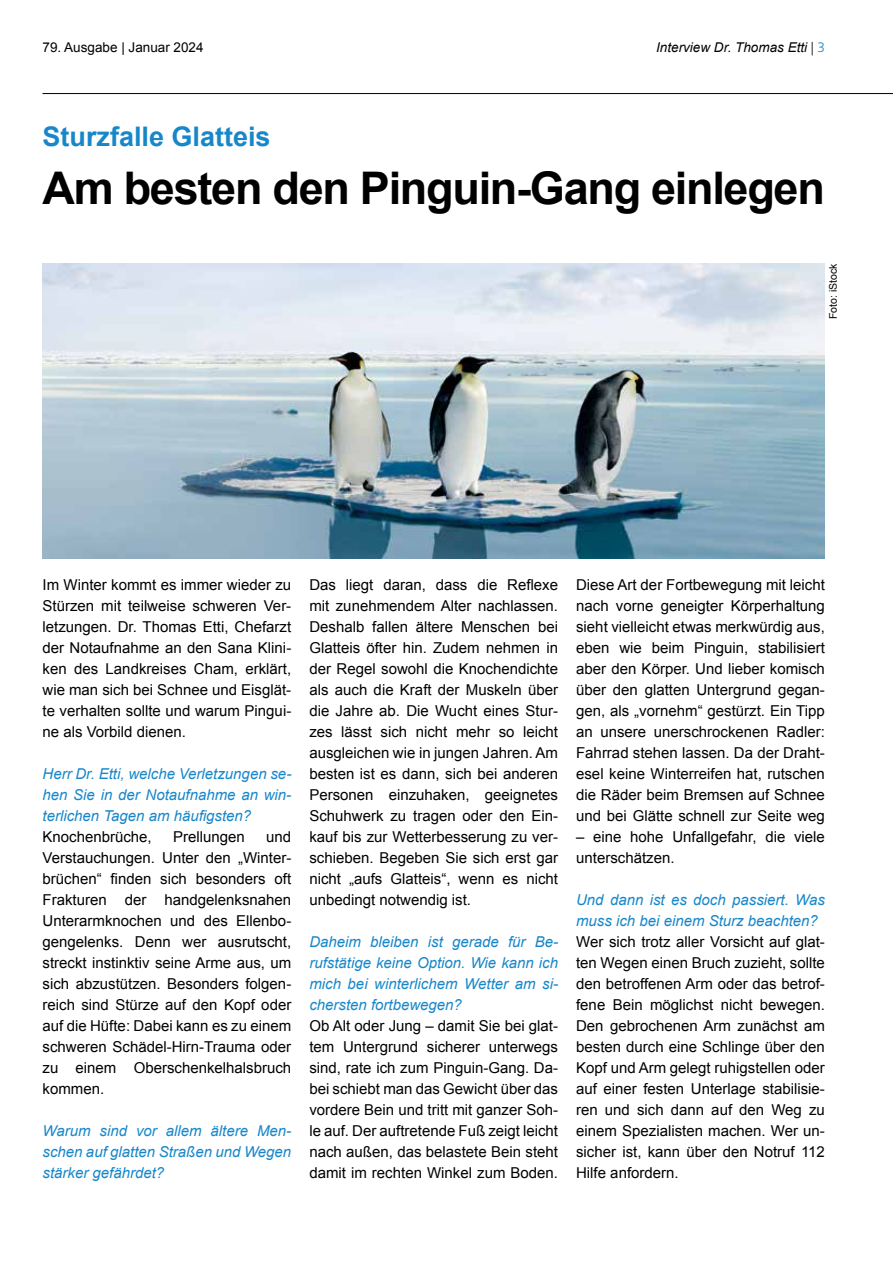
<style>
.page{position:relative;width:893px;height:1263px;background:#fff}
.page>*{position:absolute;margin:0;border:0;box-sizing:border-box;transform-origin:0 0}
.t1{font:700 45px "Arial";letter-spacing:-.03em;color:#000}
.t2{font:700 27px "Arial";color:#1887c9}
.t3{font:15px/21px "Arial";color:#000;text-align:justify}
.t4{font:italic 15px/21px "Arial";color:#1887c9;text-align:justify}
.t5{font:italic 13.5px "Arial";color:#000}
.t6{font:13.5px "Arial";color:#000}
.t7{font:10.5px "Arial";color:#000}
.s1{font-family:"Frutiger BQ";font-weight:300;font-style:normal}
.s2{font-family:"Frutiger BQ";font-weight:300;font-style:normal;color:#1887c9}
</style>
<div class="page">
<hr style="left:43px;top:93px;width:850px;height:1px;background:#000">
<img style="left:43px;top:264px;width:782px;height:294px">
<p class="t6" style="left:43px;top:39px;width:163px">79. Ausgabe | Januar 2024</p>
<p class="t5" style="left:656px;top:39px;width:170px">Interview Dr. Thomas Etti <span class="s1">|</span> <span class="s2">3</span></p>
<h2 class="t2" style="left:43px;top:118px;width:230px">Sturzfalle Glatteis</h2>
<h1 class="t1" style="left:43px;top:159px;width:784px">Am besten den Pinguin-Gang einlegen</h1>
<p class="t7" style="left:826px;top:319px;width:57px;rotate:-90deg">Foto: iStock</p>
<p class="t3" style="left:43px;top:575px;width:250px">Im Winter kommt es immer wieder zu Stürzen mit teilweise schweren Ver&shy;letzungen. Dr. Thomas Etti, Chefarzt der Notaufnahme an den Sana Klini&shy;ken des Landkreises Cham, erklärt, wie man sich bei Schnee und Eisglät&shy;te verhalten sollte und warum Pingui&shy;ne als Vorbild dienen.</p>
<p class="t4" style="left:43px;top:764px;width:250px">Herr Dr. Etti, welche Verletzungen se&shy;hen Sie in der Notaufnahme an win&shy;terlichen Tagen am häufigsten?</p>
<p class="t3" style="left:43px;top:827px;width:111px">Knochenbrüche,</p>
<p class="t3" style="left:173px;top:827px;width:73px">Prellungen</p>
<p class="t3" style="left:43px;top:827px;width:250px;text-indent:224px">und Verstauchungen. Unter den „Winter&shy;brüchen“ finden sich besonders oft Frakturen der handgelenksnahen Unterarmknochen und des Ellenbo&shy;gengelenks. Denn wer ausrutscht, streckt instinktiv seine Arme aus, um sich abzustützen. Besonders folgen&shy;reich sind Stürze auf den Kopf oder auf die Hüfte: Dabei kann es zu einem schweren Schädel-Hirn-Trauma oder zu einem Oberschenkelhalsbruch kommen.</p>
<p class="t4" style="left:43px;top:1121px;width:250px">Warum sind vor allem ältere Men&shy;schen auf glatten Straßen und Wegen stärker gefährdet?</p>
<p class="t3" style="left:309px;top:575px;width:250px">Das liegt daran, dass die Reflexe mit zunehmendem Alter nachlassen.<br>Deshalb fallen ältere Menschen bei Glatteis öfter hin. Zudem nehmen in der Regel sowohl die Knochendichte als auch die Kraft der Muskeln über die Jahre ab. Die Wucht eines Stur&shy;zes lässt sich nicht mehr so leicht ausgleichen wie in jungen Jahren. Am besten ist es dann, sich bei anderen Personen einzuhaken, geeignetes Schuhwerk zu tragen oder den Ein&shy;kauf bis zur Wetterbesserung zu ver&shy;schieben. Begeben Sie sich erst gar nicht „aufs Glatteis“, wenn es nicht unbedingt notwendig ist.</p>
<p class="t4" style="left:309px;top:932px;width:250px">Daheim bleiben ist gerade für Be&shy;rufstätige keine Option. Wie kann ich mich bei winterlichem Wetter am si&shy;chersten fortbewegen?</p>
<p class="t3" style="left:309px;top:1016px;width:250px">Ob Alt oder Jung – damit Sie bei glat&shy;tem Untergrund sicherer unterwegs sind, rate ich zum Pinguin-Gang. Da&shy;bei schiebt man das Gewicht über das vordere Bein und tritt mit ganzer Soh&shy;le auf. Der auftretende Fuß zeigt leicht nach außen, das belastete Bein steht damit im rechten Winkel zum Boden.</p>
<p class="t3" style="left:576px;top:575px;width:250px">Diese Art der Fortbewegung mit leicht nach vorne geneigter Körperhaltung sieht vielleicht etwas merkwürdig aus, eben wie beim Pinguin, stabilisiert aber den Körper. Und lieber komisch über den glatten Untergrund gegan&shy;gen, als „vornehm“ gestürzt. Ein Tipp an unsere unerschrockenen Radler:<br>Fahrrad stehen lassen. Da der Draht&shy;esel keine Winterreifen hat, rutschen die Räder beim Bremsen auf Schnee und bei Glätte schnell zur Seite weg</p>
<p class="t3" style="left:576px;top:827px;width:250px">– eine hohe Unfallgefahr, die viele unterschätzen.</p>
<p class="t4" style="left:576px;top:890px;width:250px">Und dann ist es doch passiert. Was muss ich bei einem Sturz beachten?</p>
<p class="t3" style="left:576px;top:932px;width:250px">Wer sich trotz aller Vorsicht auf glat&shy;ten Wegen einen Bruch zuzieht, sollte den betroffenen Arm oder das betrof&shy;fene Bein möglichst nicht bewegen.<br>Den gebrochenen Arm zunächst am besten durch eine Schlinge über den Kopf und Arm gelegt ruhigstellen oder auf einer festen Unterlage stabilisie&shy;ren und sich dann auf den Weg zu einem Spezialisten machen. Wer un&shy;sicher ist, kann über den Notruf 112<br>Hilfe anfordern.</p>
</div>
